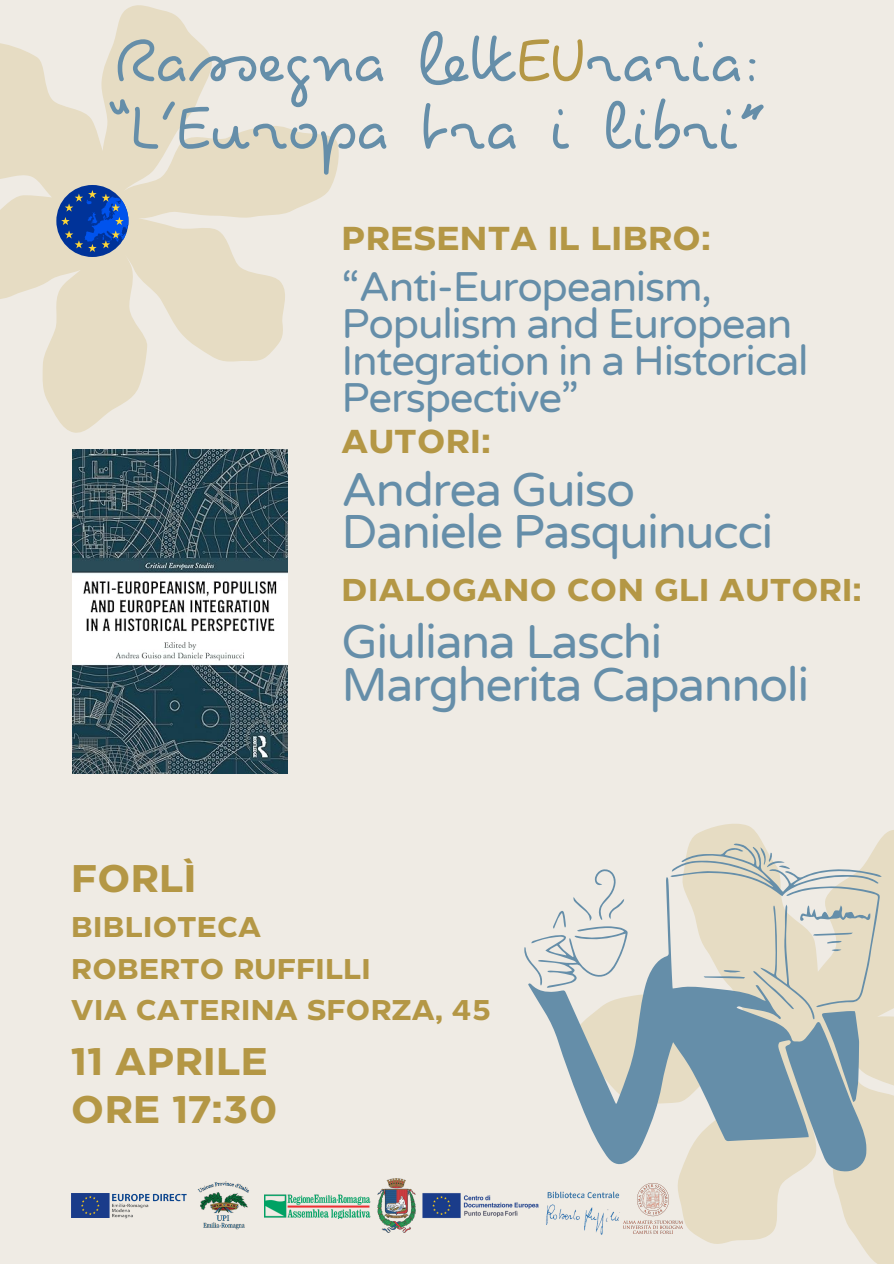
<style>
.page{position:relative;width:894px;height:1264px;background:#fff}
.page>*{position:absolute;margin:0;border:0;box-sizing:border-box;transform-origin:0 0}
.t1{font:76.2px/67.5px "Pecita";letter-spacing:-.03em;color:#658ea9}
.t2{font:48px/42.8px "Varela Round";letter-spacing:-.03em;color:#658ea9}
.t3{font:42px/37.2px "Varela Round";letter-spacing:-.03em;color:#658ea9}
.t4{font:700 38.4px "Eastman Roman";letter-spacing:.015em;color:#b49745}
.t5{font:700 33px "Eastman Roman";letter-spacing:.015em;color:#b49745}
.t6{font:700 31.5px "Eastman Roman";letter-spacing:.015em;color:#b49745}
.t7{font:700 28.5px "Eastman Roman";letter-spacing:.015em;color:#b49745}
.s1{color:#b49745}
</style>
<div class="page">
<div style="left:0;top:0;width:893px;height:1263px;background:#efebe4"></div>
<svg style="left:0;top:5px;width:339px;height:428px;fill:#e6dcc3"></svg>
<svg style="left:633px;top:824px;width:260px;height:439px;fill:#e6dcc3"></svg>
<svg style="left:529px;top:877px;width:337px;height:294px"></svg>
<svg style="left:524px;top:869px;width:103px;height:118px"></svg>
<svg style="left:670px;top:843px;width:210px;height:258px"></svg>
<div style="left:56px;top:185px;width:72px;height:72px;background:#039;border-radius:50%"></div>
<svg style="left:61px;top:190px;width:74px;height:62px"></svg>
<img style="left:197px;top:1181px;width:52px;height:48px">
<img style="left:71px;top:1193px;width:38px;height:24px">
<img style="left:109px;top:1193px;width:77px;height:25px">
<img style="left:264px;top:1194px;width:106px;height:24px">
<img style="left:546px;top:1191px;width:74px;height:44px">
<img style="left:422px;top:1193px;width:117px;height:26px">
<img style="left:623px;top:1183px;width:59px;height:50px">
<img style="left:377px;top:1178px;width:38px;height:54px">
<img style="left:72px;top:449px;width:215px;height:324px">
<p class="t1" style="left:106px;top:35px;width:663px">Rassegna lett<span class="s1">EU</span>raria: “L’Europa tra i libri”</p>
<h5 class="t5" style="left:341px;top:225px;width:370px">PRESENTA IL LIBRO:</h5>
<p class="t3" style="left:341px;top:269px;width:468px">“Anti-Europeanism,<br>Populism and European<br>Integration in a Historical<br>Perspective”</p>
<h4 class="t5" style="left:341px;top:428px;width:150px">AUTORI:</h4>
<h1 class="t2" style="left:341px;top:469px;width:433px">Andrea Guiso<br>Daniele Pasquinucci</h1>
<p class="t4" style="left:71px;top:863px;width:126px">FORLÌ</p>
<h5 class="t6" style="left:341px;top:578px;width:521px">DIALOGANO CON GLI AUTORI:</h5>
<p class="t2" style="left:341px;top:621px;width:469px">Giuliana Laschi<br>Margherita Capannoli</p>
<h2 class="t7" style="left:71px;top:915px;width:191px">BIBLIOTECA</h2>
<p class="t7" style="left:71px;top:957px;width:301px">ROBERTO RUFFILLI</p>
<p class="t7" style="left:71px;top:999px;width:421px">VIA CATERINA SFORZA, 45</p>
<h2 class="t4" style="left:71px;top:1046px;width:198px">11 APRILE</h2>
<h5 class="t4" style="left:71px;top:1094px;width:208px">ORE 17:30</h5>
</div>
